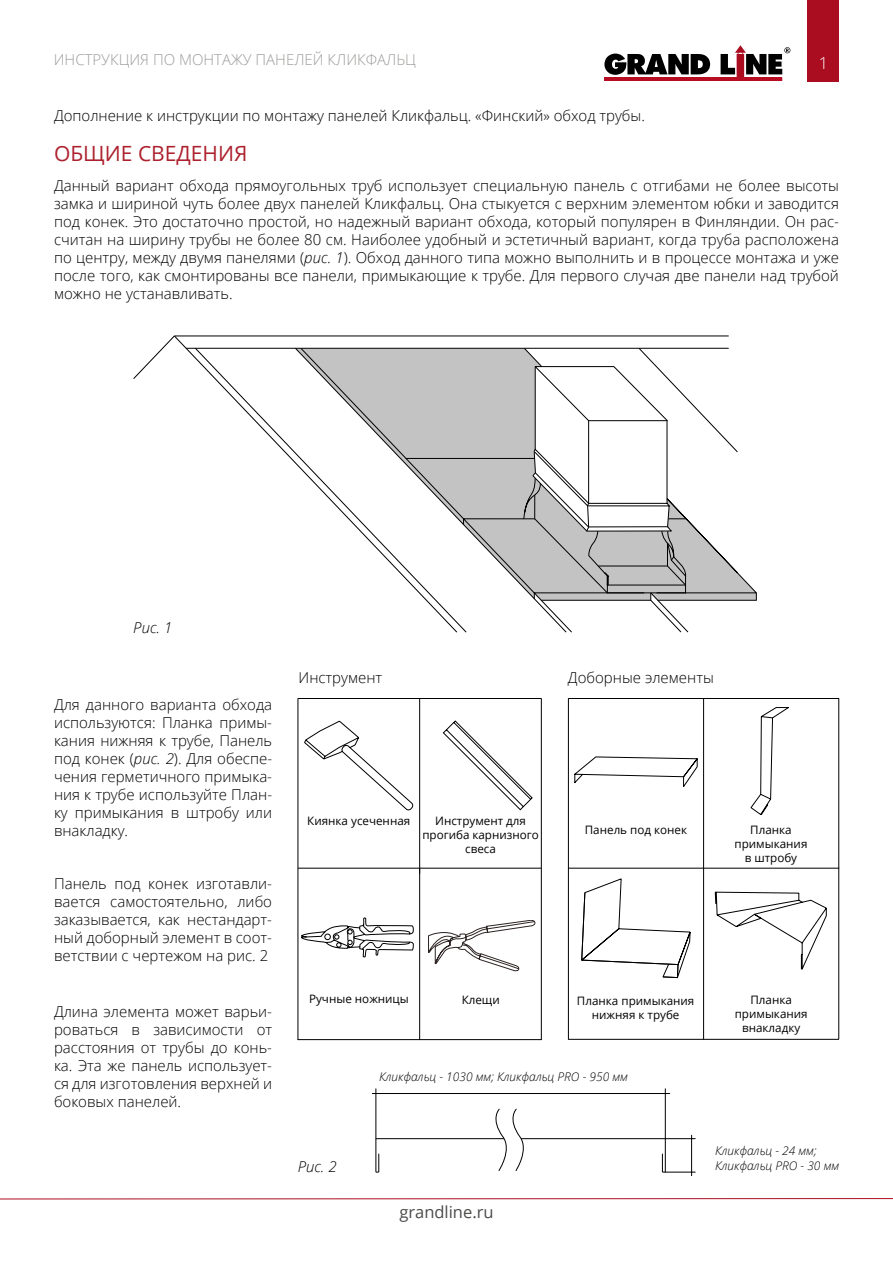
<style>
.page{position:relative;width:893px;height:1263px;background:#fff}
.page>*{position:absolute;margin:0;border:0;box-sizing:border-box;transform-origin:0 0}
.t1{font:21px "Open Sans";color:#ac212d}
.t2{font:16.5px "Open Sans";color:#4a4a49}
.t3{font:300 16.5px "Open Sans";color:#fff}
.t4{font:300 15px/18px "Open Sans";color:#000;text-align:justify}
.t5{font:300 15px "Open Sans";color:#9d9d9c}
.t6{font:italic 300 15px "Open Sans";color:#000}
.t7{font:italic 300 12px/14.4px "Open Sans";color:#000}
.t8{font:11.7px/14px "Open Sans";color:#000;text-align:center}
.s1{font-style:italic}
</style>
<div class="page">
<div style="left:808px;top:0;width:31px;height:81px;background:#ab0d20"></div>
<svg style="left:604px;top:45px;width:186px;height:36px"></svg>
<hr style="left:604px;top:78px;width:178px;height:3px;background:#b80c23">
<hr style="left:0;top:1198px;width:893px;height:1px;background:#ab0d20">
<hr style="left:838px;top:698px;width:1px;height:170px;background:#000">
<hr style="left:838px;top:868px;width:1px;height:171px;background:#000">
<hr style="left:568px;top:698px;width:1px;height:341px;background:#000">
<hr style="left:703px;top:698px;width:1px;height:341px;background:#000">
<hr style="left:568px;top:698px;width:271px;height:1px;background:#000">
<hr style="left:568px;top:868px;width:271px;height:1px;background:#000">
<hr style="left:568px;top:1039px;width:271px;height:1px;background:#000">
<hr style="left:298px;top:699px;width:1px;height:341px;background:#000">
<hr style="left:419px;top:698px;width:1px;height:176px;background:#000">
<hr style="left:541px;top:698px;width:1px;height:342px;background:#000">
<hr style="left:419px;top:868px;width:1px;height:172px;background:#000">
<hr style="left:298px;top:1039px;width:243px;height:1px;background:#000">
<hr style="left:298px;top:868px;width:243px;height:1px;background:#000">
<hr style="left:298px;top:698px;width:243px;height:1px;background:#000">
<svg style="left:301px;top:918px;width:119px;height:60px"></svg>
<svg style="left:133px;top:335px;width:624px;height:297px"></svg>
<svg style="left:523px;top:448px;width:166px;height:184px"></svg>
<svg style="left:715px;top:892px;width:112px;height:78px"></svg>
<svg style="left:750px;top:707px;width:39px;height:108px"></svg>
<svg style="left:581px;top:878px;width:110px;height:100px"></svg>
<svg style="left:304px;top:720px;width:109px;height:91px"></svg>
<svg style="left:443px;top:720px;width:90px;height:91px"></svg>
<svg style="left:428px;top:920px;width:107px;height:51px"></svg>
<svg style="left:574px;top:756px;width:123px;height:31px"></svg>
<hr style="left:372px;top:1093px;width:298px;height:1px;background:#000">
<hr style="left:665px;top:1138px;width:30px;height:1px;background:#000">
<hr style="left:665px;top:1172px;width:30px;height:1px;background:#000">
<hr style="left:665px;top:1089px;width:1px;height:50px;background:#000">
<hr style="left:376px;top:1089px;width:1px;height:50px;background:#000">
<hr style="left:691px;top:1135px;width:1px;height:41px;background:#000">
<svg style="left:375px;top:1109px;width:291px;height:64px"></svg>
<p class="t5" style="left:54px;top:50px;width:364px">ИНСТРУКЦИЯ ПО МОНТАЖУ ПАНЕЛЕЙ КЛИКФАЛЬЦ</p>
<p class="t4" style="left:54px;top:106px;width:592px">Дополнение к инструкции по монтажу панелей Кликфальц. «Финский» обход трубы.</p>
<h1 class="t1" style="left:54px;top:139px;width:195px">ОБЩИЕ СВЕДЕНИЯ</h1>
<p class="t3" style="left:819px;top:54px;width:11px">1</p>
<p class="t4" style="left:54px;top:176px;width:786px">Данный вариант обхода прямоугольных труб использует специальную панель с отгибами не более высоты замка и шириной чуть более двух панелей Кликфальц. Она стыкуется с верхним элементом юбки и заводится под конек. Это достаточно простой, но надежный вариант обхода, который популярен в Финляндии. Он рас&shy;считан на ширину трубы не более 80 см. Наиболее удобный и эстетичный вариант, когда труба расположена по центру, между двумя панелями (<span class="s1">рис. 1</span>). Обход данного типа можно выполнить и в процессе монтажа и уже после того, как смонтированы все панели, примыкающие к трубе. Для первого случая две панели над трубой можно не устанавливать.</p>
<p class="t6" style="left:133px;top:617px;width:40px">Рис. 1</p>
<p class="t4" style="left:54px;top:695px;width:220px">Для данного варианта обхода используются: Планка примы&shy;кания нижняя к трубе, Панель под конек (<span class="s1">рис. 2</span>). Для обеспе&shy;чения герметичного примыка&shy;ния к трубе используйте План&shy;ку примыкания в штробу или внакладку.</p>
<p class="t4" style="left:54px;top:874px;width:220px">Панель под конек изготавли&shy;вается самостоятельно, либо заказывается, как нестандарт&shy;ный доборный элемент в соот&shy;ветствии с чертежом на рис. 2</p>
<p class="t4" style="left:54px;top:1002px;width:220px">Длина элемента может варьи&shy;роваться в зависимости от расстояния от трубы до конь&shy;ка. Эта же панель использует&shy;ся для изготовления верхней и боковых панелей.</p>
<p class="t4" style="left:298px;top:668px;width:85px">Инструмент</p>
<p class="t4" style="left:568px;top:668px;width:147px">Доборные элементы</p>
<p class="t8" style="left:307px;top:814px;width:105px">Киянка усеченная</p>
<p class="t8" style="left:422px;top:814px;width:118px">Инструмент для прогиба карнизного свеса</p>
<p class="t8" style="left:585px;top:823px;width:104px">Панель под конек</p>
<p class="t8" style="left:734px;top:823px;width:74px">Планка примыкания в штробу</p>
<p class="t8" style="left:309px;top:991px;width:101px">Ручные ножницы</p>
<p class="t8" style="left:462px;top:992px;width:40px">Клещи</p>
<p class="t8" style="left:577px;top:993px;width:119px">Планка примыкания нижняя к трубе</p>
<p class="t7" style="left:379px;top:1069px;width:250px">Кликфальц - 1030 мм; Кликфальц PRO - 950 мм</p>
<p class="t8" style="left:735px;top:993px;width:74px">Планка примыкания внакладку</p>
<p class="t6" style="left:298px;top:1156px;width:40px">Рис. 2</p>
<p class="t2" style="left:399px;top:1205px;width:96px">grandline.ru</p>
<p class="t7" style="left:715px;top:1143px;width:125px">Кликфальц - 24 мм;<br>Кликфальц PRO - 30 мм</p>
</div>
